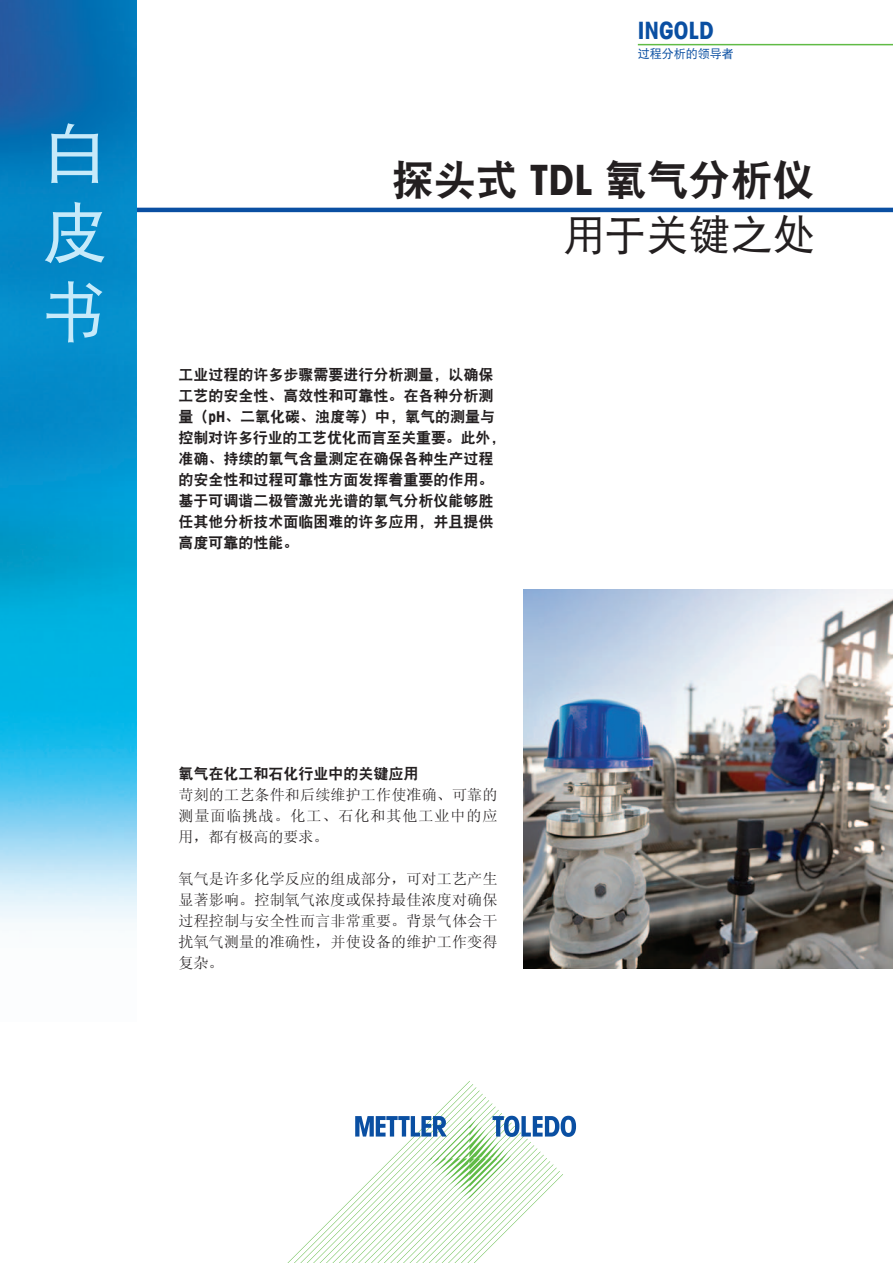
<style>
.page{position:relative;width:893px;height:1263px;background:#fff}
.page>*{position:absolute;margin:0;border:0;box-sizing:border-box;transform-origin:0 0}
.t1{font:66px/79.2px "DFP Hei W5";color:#c6eafa;text-align:justify}
.t2{font:42px "DFP Hei W9";color:#231f20}
.t3{font:42px "DFP Hei W5";color:#231f20}
.t4{font:700 condensed 24px "Avant Garde Com";color:#0a4fa2}
.t5{font:15px/21px "DFP Hei W9";color:#231f20}
.t6{font:15px/21px "Sim Sun";letter-spacing:.015em;color:#231f20;text-align:justify}
.t7{font:12px "DFP Hei W5";color:#0a4fa2}
.s1{font-family:"Avant Garde Com";font-weight:700;font-stretch:condensed}
</style>
<div class="page">
<hr style="left:638px;top:44px;width:255px;height:1px;background:#60bb46">
<hr style="left:136px;top:208px;width:757px;height:4px;background:#0a4fa2">
<img style="left:0;top:0;width:136px;height:923px">
<svg style="left:287px;top:1081px;width:289px;height:182px"></svg>
<img style="left:523px;top:590px;width:370px;height:378px">
<h1 class="t1" style="left:42px;top:113px;width:67px">白皮书</h1>
<h3 class="t4" style="left:638px;top:15px;width:77px">INGOLD</h3>
<p class="t7" style="left:638px;top:47px;width:97px">过程分析的领导者</p>
<h2 class="t2" style="left:392px;top:157px;width:424px">探头式 <span class="s1">TDL</span> 氧气分析仪</h2>
<h2 class="t3" style="left:563px;top:212px;width:253px">用于关键之处</h2>
<p class="t5" style="left:179px;top:364px;width:328px">工业过程的许多步骤需要进行分析测量，以确保工艺的安全性、高效性和可靠性。在各种分析测量（<span class="s1">pH</span>、二氧化碳、浊度等）中，氧气的测量与控制对许多行业的工艺优化而言至关重要。此外，准确、持续的氧气含量测定在确保各种生产过程的安全性和过程可靠性方面发挥着重要的作用。基于可调谐二极管激光光谱的氧气分析仪能够胜任其他分析技术面临困难的许多应用，并且提供高度可靠的性能。</p>
<p class="t5" style="left:179px;top:763px;width:242px">氧气在化工和石化行业中的关键应用</p>
<p class="t6" style="left:178px;top:784px;width:320px">苛刻的工艺条件和后续维护工作使准确、可靠的测量面临挑战。化工、石化和其他工业中的应用，都有极高的要求。</p>
<p class="t6" style="left:178px;top:868px;width:320px">氧气是许多化学反应的组成部分，可对工艺产生显著影响。控制氧气浓度或保持最佳浓度对确保过程控制与安全性而言非常重要。背景气体会干扰氧气测量的准确性，并使设备的维护工作变得复杂。</p>
</div>
